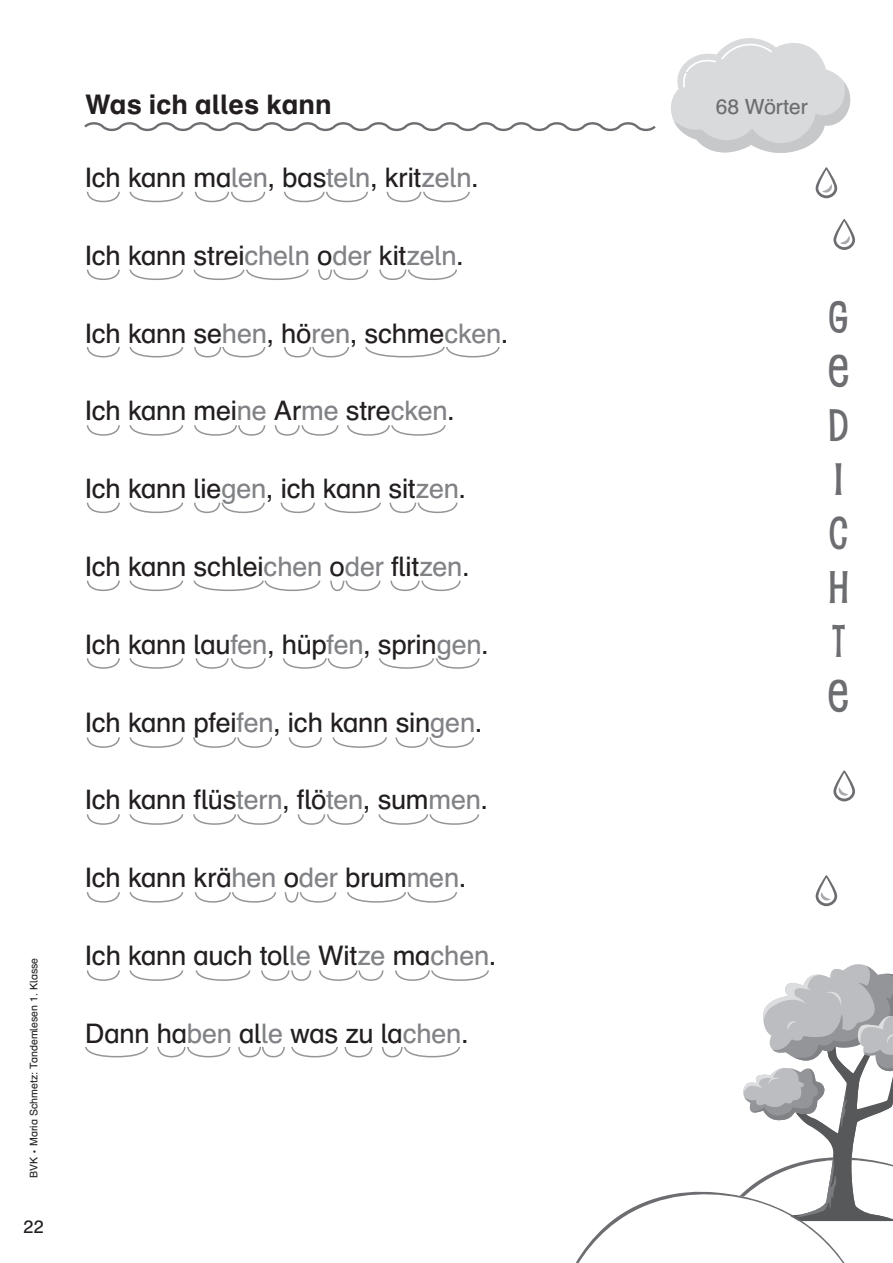
<style>
.page{position:relative;width:893px;height:1263px;background:#fff}
.page>*{position:absolute;margin:0;border:0;box-sizing:border-box;transform-origin:0 0}
.t1{font:700 45px/54px "Pupcat Rg";color:#6c6d70}
.t2{font:27px "Schulbuch Nord OT";letter-spacing:-.01em;color:#231f20}
.t3{font:700 27px "Schulbuch Nord OT";color:#231f20}
.t4{font:21px "Schulbuch Nord OT";color:#6c6d70}
.t5{font:18px "Schulbuch Nord OT";color:#231f20}
.t6{font:10.5px "Schulbuch Nord OT";color:#231f20}
.s1{color:#808285}
</style>
<div class="page">
<svg style="left:815px;top:167px;width:22px;height:31px"></svg>
<svg style="left:833px;top:219px;width:22px;height:31px"></svg>
<svg style="left:576px;top:964px;width:317px;height:299px"></svg>
<svg style="left:833px;top:770px;width:22px;height:31px"></svg>
<svg style="left:815px;top:875px;width:22px;height:31px"></svg>
<svg style="left:671px;top:38px;width:179px;height:115px"></svg>
<svg style="left:84px;top:122px;width:572px;height:10px"></svg>
<svg style="left:86px;top:191px;width:34px;height:12px"></svg>
<svg style="left:86px;top:269px;width:34px;height:11px"></svg>
<svg style="left:86px;top:347px;width:34px;height:11px"></svg>
<svg style="left:86px;top:425px;width:34px;height:11px"></svg>
<svg style="left:86px;top:502px;width:34px;height:12px"></svg>
<svg style="left:86px;top:580px;width:34px;height:11px"></svg>
<svg style="left:86px;top:658px;width:34px;height:11px"></svg>
<svg style="left:86px;top:737px;width:34px;height:11px"></svg>
<svg style="left:86px;top:814px;width:34px;height:11px"></svg>
<svg style="left:86px;top:892px;width:34px;height:11px"></svg>
<svg style="left:86px;top:970px;width:34px;height:11px"></svg>
<svg style="left:288px;top:737px;width:34px;height:11px"></svg>
<svg style="left:195px;top:658px;width:71px;height:11px"></svg>
<svg style="left:193px;top:737px;width:79px;height:11px"></svg>
<svg style="left:193px;top:814px;width:89px;height:11px"></svg>
<svg style="left:194px;top:892px;width:83px;height:11px"></svg>
<svg style="left:389px;top:502px;width:69px;height:12px"></svg>
<svg style="left:194px;top:502px;width:71px;height:12px"></svg>
<svg style="left:85px;top:1047px;width:63px;height:11px"></svg>
<svg style="left:282px;top:658px;width:81px;height:11px"></svg>
<svg style="left:395px;top:737px;width:79px;height:11px"></svg>
<svg style="left:297px;top:814px;width:67px;height:11px"></svg>
<svg style="left:395px;top:970px;width:94px;height:11px"></svg>
<svg style="left:195px;top:970px;width:56px;height:11px"></svg>
<svg style="left:261px;top:970px;width:51px;height:11px"></svg>
<svg style="left:381px;top:1047px;width:79px;height:11px"></svg>
<svg style="left:379px;top:658px;width:101px;height:11px"></svg>
<svg style="left:332px;top:737px;width:55px;height:11px"></svg>
<svg style="left:284px;top:892px;width:53px;height:11px"></svg>
<svg style="left:319px;top:970px;width:65px;height:11px"></svg>
<svg style="left:157px;top:1047px;width:74px;height:11px"></svg>
<svg style="left:390px;top:580px;width:71px;height:11px"></svg>
<svg style="left:193px;top:580px;width:128px;height:11px"></svg>
<svg style="left:324px;top:502px;width:57px;height:12px"></svg>
<svg style="left:378px;top:814px;width:102px;height:11px"></svg>
<svg style="left:347px;top:892px;width:110px;height:11px"></svg>
<svg style="left:238px;top:1047px;width:135px;height:11px"></svg>
<svg style="left:330px;top:580px;width:51px;height:11px"></svg>
<svg style="left:280px;top:502px;width:35px;height:12px"></svg>
<svg style="left:274px;top:425px;width:65px;height:11px"></svg>
<svg style="left:347px;top:425px;width:99px;height:11px"></svg>
<svg style="left:194px;top:347px;width:72px;height:11px"></svg>
<svg style="left:194px;top:425px;width:72px;height:11px"></svg>
<svg style="left:284px;top:347px;width:65px;height:11px"></svg>
<svg style="left:365px;top:347px;width:135px;height:11px"></svg>
<svg style="left:193px;top:269px;width:116px;height:11px"></svg>
<svg style="left:318px;top:269px;width:51px;height:11px"></svg>
<svg style="left:379px;top:269px;width:78px;height:11px"></svg>
<svg style="left:386px;top:191px;width:84px;height:12px"></svg>
<svg style="left:129px;top:191px;width:55px;height:12px"></svg>
<svg style="left:129px;top:269px;width:55px;height:11px"></svg>
<svg style="left:129px;top:347px;width:55px;height:11px"></svg>
<svg style="left:129px;top:425px;width:55px;height:11px"></svg>
<svg style="left:129px;top:502px;width:55px;height:12px"></svg>
<svg style="left:129px;top:580px;width:55px;height:11px"></svg>
<svg style="left:129px;top:658px;width:55px;height:11px"></svg>
<svg style="left:129px;top:737px;width:55px;height:11px"></svg>
<svg style="left:129px;top:814px;width:55px;height:11px"></svg>
<svg style="left:129px;top:892px;width:55px;height:11px"></svg>
<svg style="left:129px;top:970px;width:55px;height:11px"></svg>
<svg style="left:194px;top:191px;width:72px;height:12px"></svg>
<svg style="left:284px;top:191px;width:84px;height:12px"></svg>
<p class="t6" style="left:27px;top:1178px;width:222px;rotate:-90deg">BVK • Maria Schmetz: Tandemlesen 1. Klasse</p>
<p class="t5" style="left:24px;top:1216px;width:22px">22</p>
<p class="t3" style="left:85px;top:87px;width:248px">Was ich alles kann</p>
<p class="t4" style="left:716px;top:93px;width:94px">68 Wörter</p>
<p class="t2" style="left:85px;top:161px;width:395px">Ich kann ma<span class="s1">len</span>, bas<span class="s1">teln</span>, krit<span class="s1">zeln</span>.</p>
<p class="t2" style="left:85px;top:238px;width:380px">Ich kann strei<span class="s1">cheln</span> o<span class="s1">der</span> kit<span class="s1">zeln</span>.</p>
<p class="t2" style="left:85px;top:316px;width:425px">Ich kann se<span class="s1">hen</span>, hö<span class="s1">ren</span>, schme<span class="s1">cken</span>.</p>
<p class="t2" style="left:85px;top:394px;width:371px">Ich kann mei<span class="s1">ne</span> Ar<span class="s1">me</span> stre<span class="s1">cken</span>.</p>
<p class="t2" style="left:85px;top:472px;width:383px">Ich kann lie<span class="s1">gen</span>, ich kann sit<span class="s1">zen</span>.</p>
<p class="t2" style="left:85px;top:550px;width:386px">Ich kann schlei<span class="s1">chen</span> o<span class="s1">der</span> flit<span class="s1">zen</span>.</p>
<p class="t2" style="left:85px;top:627px;width:405px">Ich kann lau<span class="s1">fen</span>, hüp<span class="s1">fen</span>, sprin<span class="s1">gen</span>.</p>
<p class="t2" style="left:85px;top:705px;width:399px">Ich kann pfei<span class="s1">fen</span>, ich kann sin<span class="s1">gen</span>.</p>
<p class="t2" style="left:85px;top:783px;width:404px">Ich kann flüs<span class="s1">tern</span>, flö<span class="s1">ten</span>, sum<span class="s1">men</span>.</p>
<h1 class="t1" style="left:828px;top:289px;width:23px">G<br>E<br>D<br>I<br>C<br>H<br>T<br>E</h1>
<p class="t2" style="left:85px;top:861px;width:383px">Ich kann krä<span class="s1">hen</span> o<span class="s1">der</span> brum<span class="s1">men</span>.</p>
<p class="t2" style="left:85px;top:938px;width:413px">Ich kann auch tol<span class="s1">le</span> Wit<span class="s1">ze</span> ma<span class="s1">chen</span>.</p>
<p class="t2" style="left:85px;top:1016px;width:385px">Dann ha<span class="s1">ben</span> al<span class="s1">le</span> was zu la<span class="s1">chen</span>.</p>
</div>
